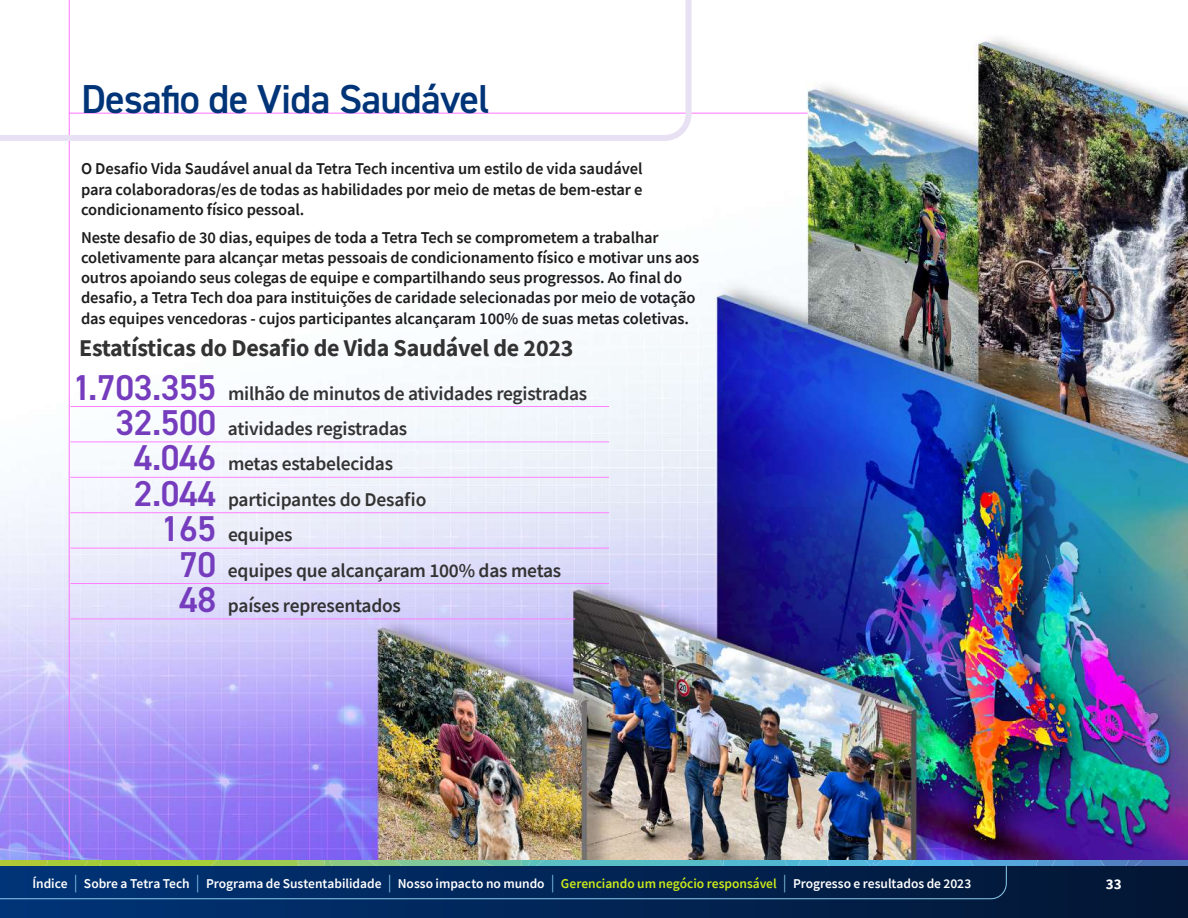
<style>
.page{position:relative;width:1188px;height:918px;background:#fff}
.page>*{position:absolute;margin:0;border:0;box-sizing:border-box;transform-origin:0 0}
.t1{font:600 40.5px "DIN2014";letter-spacing:-.02em;color:#003478}
.t2{font:700 24px "Source Sans Pro";letter-spacing:-.01em;color:#333}
.t3{font:600 19.5px "Source Sans Pro";letter-spacing:-.01em;color:#333}
.t4{font:600 16.5px/20.2px "Source Sans Pro";letter-spacing:-.005em;color:#1c1c1c;text-align:justify}
.t5{font:700 15px "Source Sans Pro";color:#fff}
.t6{font:600 13.5px "Source Sans Pro";color:#fff}
.s1{font-family:"DIN2014";font-size:36px;color:#753dbd}
.s2{font-weight:400;font-size:17.55px;color:#8dcff0}
.s3{color:#cbe919}
</style>
<div class="page">
<div style="left:0;top:866px;width:1188px;height:52px;background:linear-gradient(to right,#003478,#031533)"></div>
<svg style="left:0;top:860px;width:1188px;height:39px;background:#153e63"></svg>
<img style="left:0;top:38px;width:1188px;height:822px">
<hr style="left:69px;top:113px;width:739px;height:1px;background:#ff73ff">
<hr style="left:69px;top:0;width:1px;height:860px;background:#ff73ff">
<svg style="left:0;top:0;width:695px;height:144px"></svg>
<hr style="left:70px;top:406px;width:539px;height:1px;background:#ff80ff">
<hr style="left:70px;top:442px;width:539px;height:1px;background:#ff80ff">
<hr style="left:70px;top:477px;width:539px;height:1px;background:#ff80ff">
<hr style="left:70px;top:512px;width:539px;height:1px;background:#ff80ff">
<hr style="left:70px;top:548px;width:539px;height:1px;background:#ff80ff">
<hr style="left:70px;top:583px;width:539px;height:1px;background:#ff80ff">
<hr style="left:70px;top:619px;width:505px;height:1px;background:#ff80ff">
<h1 class="t1" style="left:81px;top:72px;width:410px">Desafio de Vida Saudável</h1>
<p class="t4" style="left:81px;top:159px;width:563px">O Desafio Vida Saudável anual da Tetra Tech incentiva um estilo de vida saudável para colaboradoras/es de todas as habilidades por meio de metas de bem-estar e condicionamento físico pessoal.</p>
<p class="t4" style="left:81px;top:227px;width:620px;text-align:left">Neste desafio de 30 dias, equipes de toda a Tetra Tech se comprometem a trabalhar coletivamente para alcançar metas pessoais de condicionamento físico e motivar uns aos outros apoiando seus colegas de equipe e compartilhando seus progressos. Ao final do desafio, a Tetra Tech doa para instituições de caridade selecionadas por meio de votação das equipes vencedoras - cujos participantes alcançaram 100% de suas metas coletivas.</p>
<h2 class="t2" style="left:79px;top:332px;width:496px">Estatísticas do Desafio de Vida Saudável de 2023</h2>
<p class="t3" style="left:73px;top:380px;width:516px"><span class="s1">1.703.355</span> milhão de minutos de atividades registradas</p>
<p class="t3" style="left:115px;top:416px;width:294px"><span class="s1">32.500</span> atividades registradas</p>
<p class="t3" style="left:134px;top:451px;width:261px"><span class="s1">4.046</span> metas estabelecidas</p>
<p class="t3" style="left:134px;top:487px;width:294px"><span class="s1">2.044</span> participantes do Desafio</p>
<p class="t3" style="left:161px;top:522px;width:133px"><span class="s1">165</span> equipes</p>
<p class="t3" style="left:179px;top:557px;width:384px"><span class="s1">70</span> equipes que alcançaram 100% das metas</p>
<p class="t3" style="left:179px;top:593px;width:223px"><span class="s1">48</span> países representados</p>
<p class="t6" style="left:32px;top:874px;width:940px">Índice <span class="s2">|</span> Sobre a Tetra Tech <span class="s2">|</span> Programa de Sustentabilidade <span class="s2">|</span> Nosso impacto no mundo <span class="s2">|</span> <span class="s3">Gerenciando um negócio responsável</span> <span class="s2">|</span> Progresso e resultados de 2023</p>
<p class="t5" style="left:1106px;top:874px;width:17px">33</p>
</div>
